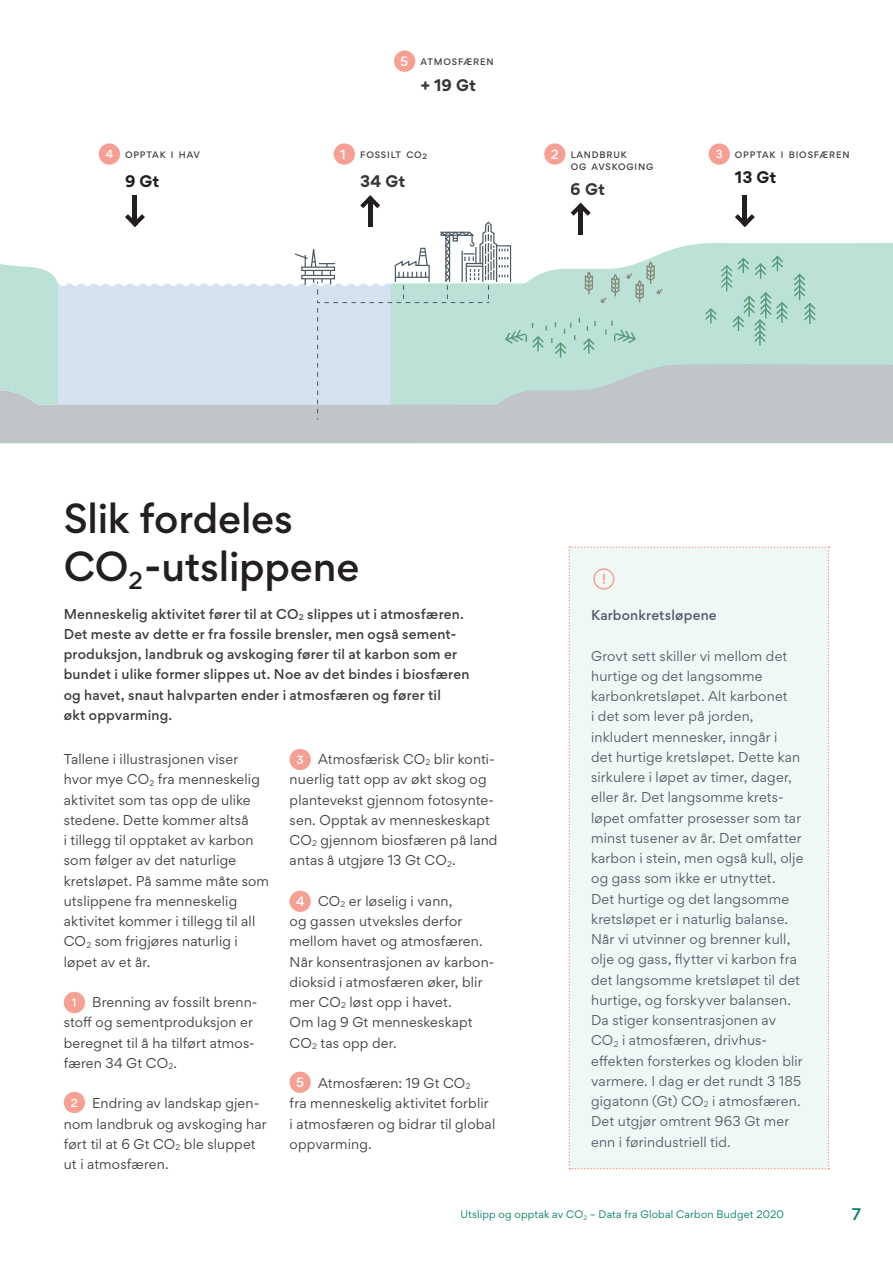
<style>
.page{position:relative;width:893px;height:1263px;background:#fff}
.page>*{position:absolute;margin:0;border:0;box-sizing:border-box;transform-origin:0 0}
.Overskrift{font:500 37.5px/48px "Gordita";letter-spacing:-.005em;color:#231f20}
.t1{font:700 15px "Gordita";letter-spacing:.01em;color:#231f20}
.t2{font:500 15px "Gordita";color:#007d65}
.Brødtekst{font:12.75px/20.2px "Gordita";letter-spacing:.015em;color:#3e3e3f}
.Faktaboks_tekst{font:12.75px/20.2px "Gordita";letter-spacing:.015em;color:#535c67}
.Brødtekst-2{font:500 12.75px/20.2px "Gordita";letter-spacing:.015em;color:#3e3e3f}
.Faktaboks_boks_om_sa{font:500 12.75px "Gordita";letter-spacing:.015em;color:#535d68}
.t3{font:500 12px "Gordita";color:#fff}
.t4{font:500 12px "Gordita";color:#fff}
.t5{font:500 10.5px "Gordita";color:#fff}
.t6{font:500 10.5px "Gordita";color:#fff}
.t7{font:9.75px "Gordita";letter-spacing:.025em;color:#007d65}
.t8{font:500 8.4px "Gordita";letter-spacing:.1em;color:#3e3e3f}
</style>
<div class="page">
<div style="left:58px;top:283px;width:235px;height:81px;background:#d4e3ef"></div>
<div style="left:662px;top:243px;width:231px;height:121px;background:#bce1d6"></div>
<hr style="left:759px;top:320px;width:2px;height:25px;background:#0c6638">
<svg style="left:794px;top:274px;width:22px;height:50px"></svg>
<svg style="left:705px;top:256px;width:83px;height:87px;background:#b1d9cc"></svg>
<div style="left:334px;top:143px;width:21px;height:22px;background:#f6a093;border-radius:50%"></div>
<div style="left:544px;top:143px;width:21px;height:22px;background:#f6a093;border-radius:50%"></div>
<div style="left:99px;top:143px;width:21px;height:22px;background:#f6a093;border-radius:50%"></div>
<div style="left:709px;top:143px;width:21px;height:22px;background:#f6a093;border-radius:50%"></div>
<hr style="left:743px;top:195px;width:4px;height:28px;background:#231f20">
<svg style="left:735px;top:214px;width:20px;height:13px"></svg>
<hr style="left:133px;top:195px;width:4px;height:28px;background:#231f20">
<svg style="left:125px;top:214px;width:20px;height:13px"></svg>
<svg style="left:0;top:364px;width:893px;height:79px;background:#c4cbcf"></svg>
<svg style="left:0;top:264px;width:58px;height:141px;background:#bee0d6"></svg>
<svg style="left:293px;top:195px;width:369px;height:225px"></svg>
<div style="left:394px;top:51px;width:21px;height:21px;background:#f6a093;border-radius:50%"></div>
<div style="left:568px;top:546px;width:261px;height:623px;background:#f0f8f6"></div>
<div style="left:593px;top:568px;width:21px;height:22px;border:2px solid #f6a093;border-radius:50%"></div>
<div style="left:289px;top:891px;width:22px;height:21px;background:#f6a093;border-radius:50%"></div>
<div style="left:289px;top:1071px;width:22px;height:22px;background:#f6a093;border-radius:50%"></div>
<div style="left:289px;top:749px;width:22px;height:21px;background:#f6a093;border-radius:50%"></div>
<div style="left:64px;top:992px;width:21px;height:21px;background:#f6a093;border-radius:50%"></div>
<svg style="left:72px;top:998px;width:3px;height:9px"></svg>
<div style="left:64px;top:1092px;width:21px;height:21px;background:#f6a093;border-radius:50%"></div>
<p class="t3" style="left:401px;top:52px;width:9px">5</p>
<p class="t8" style="left:421px;top:55px;width:75px">ATMOSFÆREN</p>
<p class="t1" style="left:421px;top:73px;width:57px">+ 19 Gt</p>
<p class="t5" style="left:106px;top:146px;width:9px">4</p>
<p class="t3" style="left:340px;top:145px;width:7px">1</p>
<p class="t3" style="left:551px;top:145px;width:9px">2</p>
<p class="t5" style="left:716px;top:146px;width:8px">3</p>
<p class="t8" style="left:125px;top:148px;width:77px">OPPTAK I HAV</p>
<p class="t8" style="left:360px;top:148px;width:68px">FOSSILT CO<sub>2</sub></p>
<p class="t8" style="left:571px;top:148px;width:58px">LANDBRUK</p>
<p class="t8" style="left:735px;top:148px;width:116px">OPPTAK I BIOSFÆREN</p>
<p class="t8" style="left:571px;top:160px;width:84px">OG AVSKOGING</p>
<p class="t1" style="left:735px;top:165px;width:43px">13 Gt</p>
<p class="t1" style="left:360px;top:169px;width:47px">34 Gt</p>
<p class="t1" style="left:125px;top:169px;width:36px">9 Gt</p>
<p class="t1" style="left:571px;top:177px;width:36px">6 Gt</p>
<p class="Overskrift" style="left:64px;top:495px;width:297px">Slik fordeles<br>CO<sub>2</sub>-utslippene</p>
<p class="Brødtekst-2" style="left:64px;top:603px;width:407px">Menneskelig aktivitet fører til at CO<sub>2</sub> slippes ut i atmosfæren.<br>Det meste av dette er fra fossile brensler, men også sement&shy;produksjon, landbruk og avskoging fører til at karbon som er bundet i ulike former slippes ut. Noe av det bindes i biosfæren og havet, snaut halvparten ender i atmosfæren og fører til<br>økt oppvarming.</p>
<p class="Brødtekst" style="left:64px;top:749px;width:207px">Tallene i illustrasjonen viser hvor mye CO<sub>2</sub> fra menneskelig aktivitet som tas opp de ulike stedene. Dette kommer altså<br>i tillegg til opptaket av karbon som følger av det naturlige kretsløpet. På samme måte som utslippene fra menneskelig aktivitet kommer i tillegg til all<br>CO<sub>2</sub> som frigjøres naturlig i løpet av et år.</p>
<p class="Brødtekst" style="left:64px;top:992px;width:195px;text-indent:28px">Brenning av fossilt brenn&shy;stoff og sementproduksjon er beregnet til å ha tilført atmos&shy;færen 34 Gt CO<sub>2</sub>.</p>
<p class="Brødtekst" style="left:64px;top:1093px;width:205px;text-indent:28px">Endring av landskap gjen&shy;nom landbruk og avskoging har ført til at 6 Gt CO<sub>2</sub> ble sluppet ut i atmosfæren.</p>
<p class="t6" style="left:71px;top:1094px;width:8px">2</p>
<p class="Brødtekst" style="left:290px;top:749px;width:209px;text-indent:28px">Atmosfærisk CO<sub>2</sub> blir konti&shy;nuerlig tatt opp av økt skog og plantevekst gjennom fotosynte&shy;sen. Opptak av menneskeskapt<br>CO<sub>2</sub> gjennom biosfæren på land antas å utgjøre 13 Gt CO<sub>2</sub>.</p>
<p class="Brødtekst" style="left:290px;top:890px;width:206px;text-indent:28px">CO<sub>2</sub> er løselig i vann,<br>og gassen utveksles derfor mellom havet og atmosfæren.<br>Når konsentrasjonen av karbon&shy;dioksid i atmosfæren øker, blir mer CO<sub>2</sub> løst opp i havet.<br>Om lag 9 Gt menneskeskapt<br>CO<sub>2</sub> tas opp der.</p>
<p class="Brødtekst" style="left:290px;top:1073px;width:207px;text-indent:28px">Atmosfæren: 19 Gt CO<sub>2<br></sub>fra menneskelig aktivitet forblir<br>i atmosfæren og bidrar til global oppvarming.</p>
<p class="t6" style="left:297px;top:752px;width:9px">3</p>
<p class="t4" style="left:296px;top:892px;width:10px">4</p>
<p class="t4" style="left:296px;top:1073px;width:9px">5</p>
<p class="Faktaboks_boks_om_sa" style="left:591px;top:606px;width:127px">Karbonkretsløpene</p>
<p class="Faktaboks_tekst" style="left:591px;top:645px;width:214px">Grovt sett skiller vi mellom det hurtige og det langsomme karbonkretsløpet. Alt karbonet<br>i det som lever på jorden, inkludert mennesker, inngår i<br>det hurtige kretsløpet. Dette kan sirkulere i løpet av timer, dager, eller år. Det langsomme krets&shy;løpet omfatter prosesser som tar minst tusener av år. Det omfatter karbon i stein, men også kull, olje og gass som ikke er utnyttet.</p>
<p class="Faktaboks_tekst" style="left:591px;top:888px;width:213px">Det hurtige og det langsomme kretsløpet er i naturlig balanse.<br>Når vi utvinner og brenner kull, olje og gass, flytter vi karbon fra det langsomme kretsløpet til det hurtige, og forskyver balansen.<br>Da stiger konsentrasjonen av<br>CO<sub>2</sub> i atmosfæren, drivhus&shy;effekten forsterkes og kloden blir varmere. I dag er det rundt 3 185 gigatonn (Gt) CO<sub>2</sub> i atmosfæren.<br>Det utgjør omtrent 963 Gt mer enn i førindustriell tid.</p>
<p class="t7" style="left:460px;top:1207px;width:325px">Utslipp og opptak av CO<sub>2</sub> – Data fra Global Carbon Budget 2020</p>
<p class="t2" style="left:852px;top:1203px;width:11px">7</p>
</div>
